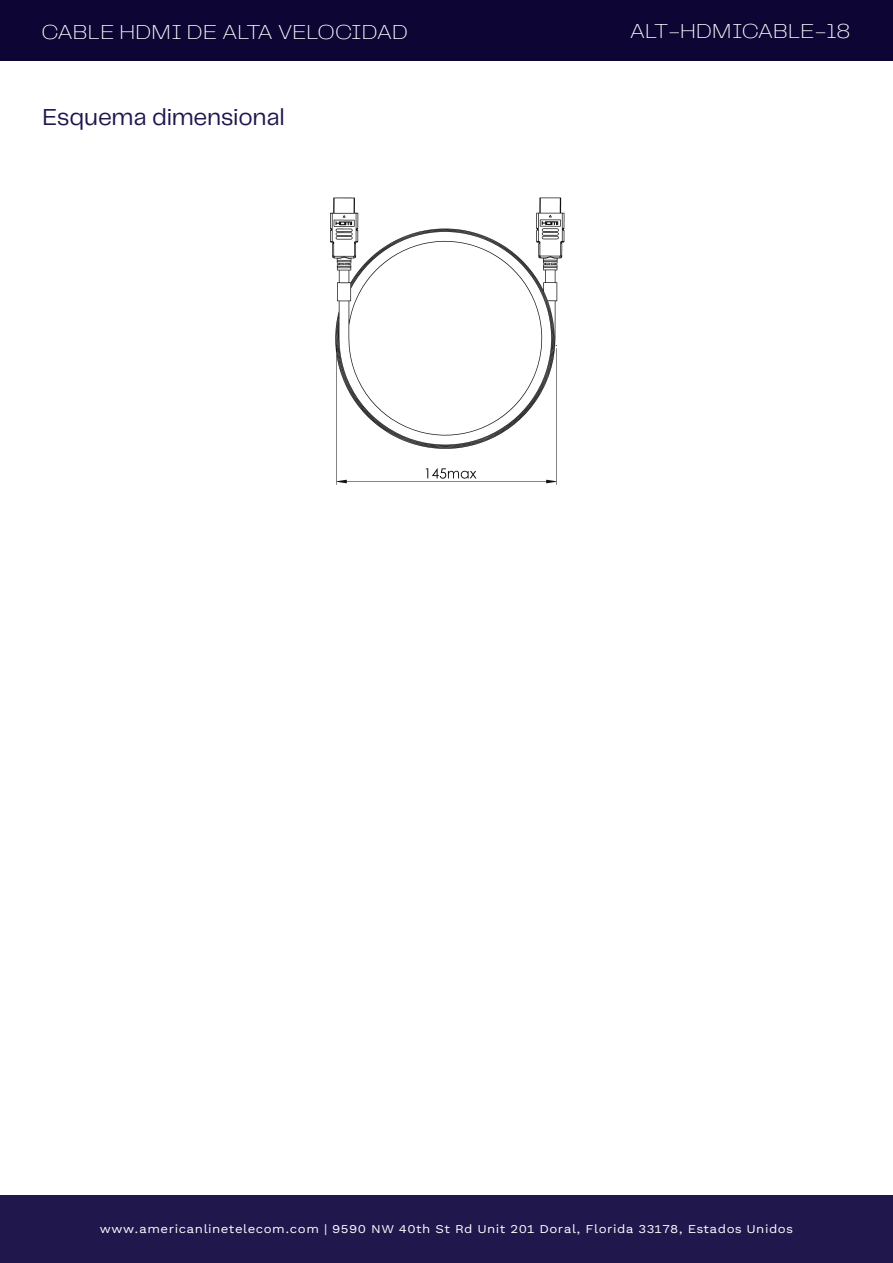
<style>
.page{position:relative;width:893px;height:1263px;background:#fff}
.page>*{position:absolute;margin:0;border:0;box-sizing:border-box;transform-origin:0 0}
.t1{font:24px "PP Telegraf";letter-spacing:-.005em;color:#20174d}
.t2{font:200 21px "PP Telegraf";letter-spacing:-.005em;color:#fff;scale:1.11 1}
.t3{font:12px "Elaine Sans";letter-spacing:.04em;color:#fff;scale:1.11 1}
</style>
<div class="page">
<div style="left:0;top:0;width:893px;height:60px;background:#0d0534"></div>
<div style="left:0;top:1195px;width:893px;height:68px;background:#20174d"></div>
<img style="left:330px;top:197px;width:235px;height:288px">
<h2 class="t2" style="left:42px;top:18px;width:332px">CABLE HDMI DE ALTA VELOCIDAD</h2>
<h2 class="t2" style="left:630px;top:18px;width:200px">ALT-HDMICABLE-18</h2>
<h1 class="t1" style="left:43px;top:101px;width:244px">Esquema dimensional</h1>
<p class="t3" style="left:100px;top:1219px;width:626px">www.americanlinetelecom.com | 9590 NW 40th St Rd Unit 201 Doral, Florida 33178, Estados Unidos</p>
</div>
